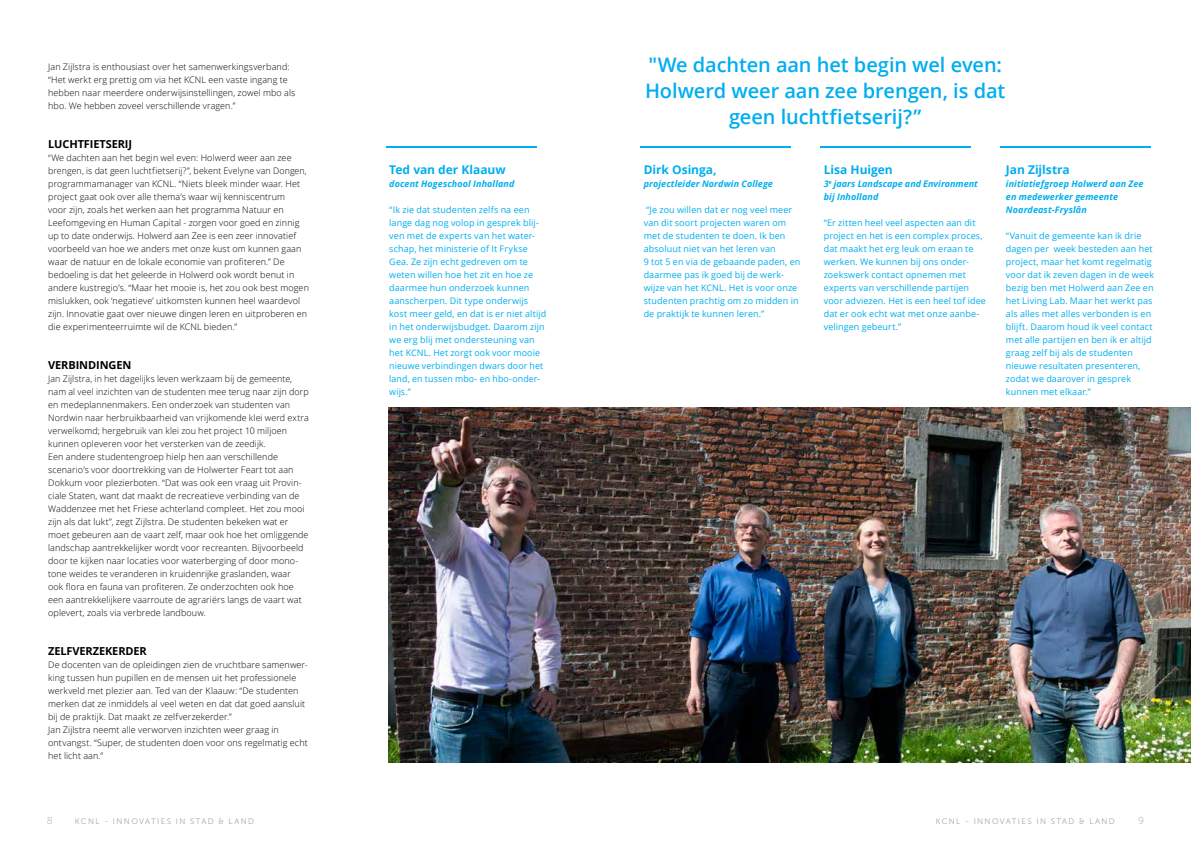
<style>
.page{position:relative;width:1191px;height:842px;background:#fff}
.page>*{position:absolute;margin:0;border:0;box-sizing:border-box;transform-origin:0 0}
.t1{font:600 20px/26px "Open Sans";letter-spacing:-.005em;color:#00aeef;text-align:center}
.t2{font:700 12px "Open Sans";letter-spacing:-.005em;color:#00aeef}
.t3{font:700 11px "Open Sans";letter-spacing:-.01em;color:#000}
.t4{font:10px "Museo Sans 100";color:#a3a5a8}
.t5{font:300 9px/13px "Open Sans";letter-spacing:.01em;color:#000}
.t6{font:9px/13px "Open Sans";letter-spacing:.01em;color:#00aeef}
.t7{font:italic 700 9px/13px "Open Sans";letter-spacing:.01em;color:#00aeef}
.t8{font:8px "Museo Sans 300";letter-spacing:.175em;color:#a3a5a8}
</style>
<div class="page">
<img style="left:388px;top:408px;width:803px;height:355px">
<hr style="left:386px;top:147px;width:150px;height:1px;background:#00aeef">
<hr style="left:640px;top:147px;width:150px;height:1px;background:#00aeef">
<hr style="left:820px;top:147px;width:150px;height:1px;background:#00aeef">
<hr style="left:1000px;top:147px;width:150px;height:1px;background:#00aeef">
<p class="t5" style="left:48px;top:60px;width:249px">Jan Zijlstra is enthousiast over het samenwerkingsverband: “Het werkt erg prettig om via het KCNL een vaste ingang te hebben naar meerdere onderwijsinstellingen, zowel mbo als hbo. We hebben zoveel verschillende vragen.”</p>
<p class="t3" style="left:48px;top:136px;width:85px">LUCHTFIETSERIJ</p>
<p class="t5" style="left:48px;top:151px;width:262px">“We dachten aan het begin wel even: Holwerd weer aan zee brengen, is dat geen luchtfietserij?”, bekent Evelyne van Dongen, programmamanager van KCNL. “Niets bleek minder waar. Het project gaat ook over alle thema’s waar wij kenniscentrum<br>voor zijn, zoals het werken aan het programma Natuur en Leefomgeving en Human Capital - zorgen voor goed en zinnig up to date onderwijs. Holwerd aan Zee is een zeer innovatief voorbeeld van hoe we anders met onze kust om kunnen gaan waar de natuur en de lokale economie van profiteren.” De bedoeling is dat het geleerde in Holwerd ook wordt benut in andere kustregio’s. “Maar het mooie is, het zou ook best mogen mislukken, ook ‘negatieve’ uitkomsten kunnen heel waardevol zijn. Innovatie gaat over nieuwe dingen leren en uitproberen en die experimenteerruimte wil de KCNL bieden.”</p>
<p class="t3" style="left:48px;top:357px;width:85px">VERBINDINGEN</p>
<p class="t5" style="left:48px;top:372px;width:262px">Jan Zijlstra, in het dagelijks leven werkzaam bij de gemeente, nam al veel inzichten van de studenten mee terug naar zijn dorp en medeplannenmakers. Een onderzoek van studenten van Nordwin naar herbruikbaarheid van vrijkomende klei werd extra verwelkomd; hergebruik van klei zou het project 10 miljoen kunnen opleveren voor het versterken van de zeedijk.<br>Een andere studentengroep hielp hen aan verschillende scenario’s voor doortrekking van de Holwerter Feart tot aan Dokkum voor plezierboten. “Dat was ook een vraag uit Provin&shy;ciale Staten, want dat maakt de recreatieve verbinding van de Waddenzee met het Friese achterland compleet. Het zou mooi zijn als dat lukt”, zegt Zijlstra. De studenten bekeken wat er moet gebeuren aan de vaart zelf, maar ook hoe het omliggende landschap aantrekkelijker wordt voor recreanten. Bijvoorbeeld door te kijken naar locaties voor waterberging of door mono&shy;tone weides te veranderen in kruidenrijke graslanden, waar<br>ook flora en fauna van profiteren. Ze onderzochten ook hoe een aantrekkelijkere vaarroute de agrariërs langs de vaart wat oplevert, zoals via verbrede landbouw.</p>
<p class="t3" style="left:48px;top:643px;width:100px">ZELFVERZEKERDER</p>
<p class="t5" style="left:48px;top:658px;width:261px">De docenten van de opleidingen zien de vruchtbare samenwer&shy;king tussen hun pupillen en de mensen uit het professionele werkveld met plezier aan. Ted van der Klaauw: “De studenten merken dat ze inmiddels al veel weten en dat dat goed aansluit bij de praktijk. Dat maakt ze zelfverzekerder.”<br>Jan Zijlstra neemt alle verworven inzichten weer graag in ontvangst. “Super, de studenten doen voor ons regelmatig echt het licht aan.”</p>
<h2 class="t2" style="left:389px;top:161px;width:118px">Ted van der Klaauw</h2>
<p class="t7" style="left:389px;top:177px;width:127px">docent Hogeschool Inholland</p>
<p class="t6" style="left:389px;top:203px;width:158px">“Ik zie dat studenten zelfs na een lange dag nog volop in gesprek blij&shy;ven met de experts van het water&shy;schap, het ministerie of It Frykse<br>Gea. Ze zijn echt gedreven om te weten willen hoe het zit en hoe ze daarmee hun onderzoek kunnen aanscherpen. Dit type onderwijs kost meer geld, en dat is er niet altijd in het onderwijsbudget. Daarom zijn we erg blij met ondersteuning van het KCNL. Het zorgt ook voor mooie nieuwe verbindingen dwars door het land, en tussen mbo- en hbo-onder&shy;wijs.”</p>
<h1 class="t1" style="left:645px;top:51px;width:362px">"We dachten aan het begin wel even:<br>Holwerd weer aan zee brengen, is dat geen luchtfietserij?”</h1>
<h2 class="t2" style="left:643px;top:161px;width:74px">Dirk Osinga,</h2>
<p class="t7" style="left:643px;top:177px;width:131px">projectleider Nordwin College</p>
<p class="t6" style="left:643px;top:203px;width:158px">“Je zou willen dat er nog veel meer van dit soort projecten waren om met de studenten te doen. Ik ben absoluut niet van het leren van<br>9 tot 5 en via de gebaande paden, en daarmee pas ik goed bij de werk&shy;wijze van het KCNL. Het is voor onze studenten prachtig om zo midden in de praktijk te kunnen leren.”</p>
<h2 class="t2" style="left:823px;top:161px;width:71px">Lisa Huigen</h2>
<p class="t7" style="left:823px;top:177px;width:156px">3<sup>e</sup> jaars Landscape and Environment bij Inholland</p>
<p class="t6" style="left:823px;top:216px;width:164px">“Er zitten heel veel aspecten aan dit project en het is een complex proces, dat maakt het erg leuk om eraan te werken. We kunnen bij ons onder&shy;zoekswerk contact opnemen met experts van verschillende partijen voor adviezen. Het is een heel tof idee dat er ook echt wat met onze aanbe&shy;velingen gebeurt.”</p>
<h2 class="t2" style="left:1006px;top:161px;width:65px">Jan Zijlstra</h2>
<p class="t7" style="left:1006px;top:177px;width:139px">initiatiefgroep Holwerd aan Zee en medewerker gemeente<br>Noardeast-Fryslân</p>
<p class="t6" style="left:1006px;top:229px;width:150px">“Vanuit de gemeente kan ik drie dagen per week besteden aan het project, maar het komt regelmatig voor dat ik zeven dagen in de week bezig ben met Holwerd aan Zee en het Living Lab. Maar het werkt pas als alles met alles verbonden is en blijft. Daarom houd ik veel contact met alle partijen en ben ik er altijd graag zelf bij als de studenten nieuwe resultaten presenteren, zodat we daarover in gesprek kunnen met elkaar.”</p>
<p class="t4" style="left:47px;top:815px;width:8px">8</p>
<p class="t8" style="left:75px;top:817px;width:181px">KCNL - INNOVATIES IN STAD &amp; LAND</p>
<p class="t8" style="left:935px;top:817px;width:181px">KCNL - INNOVATIES IN STAD &amp; LAND</p>
<p class="t4" style="left:1138px;top:815px;width:7px">9</p>
</div>
